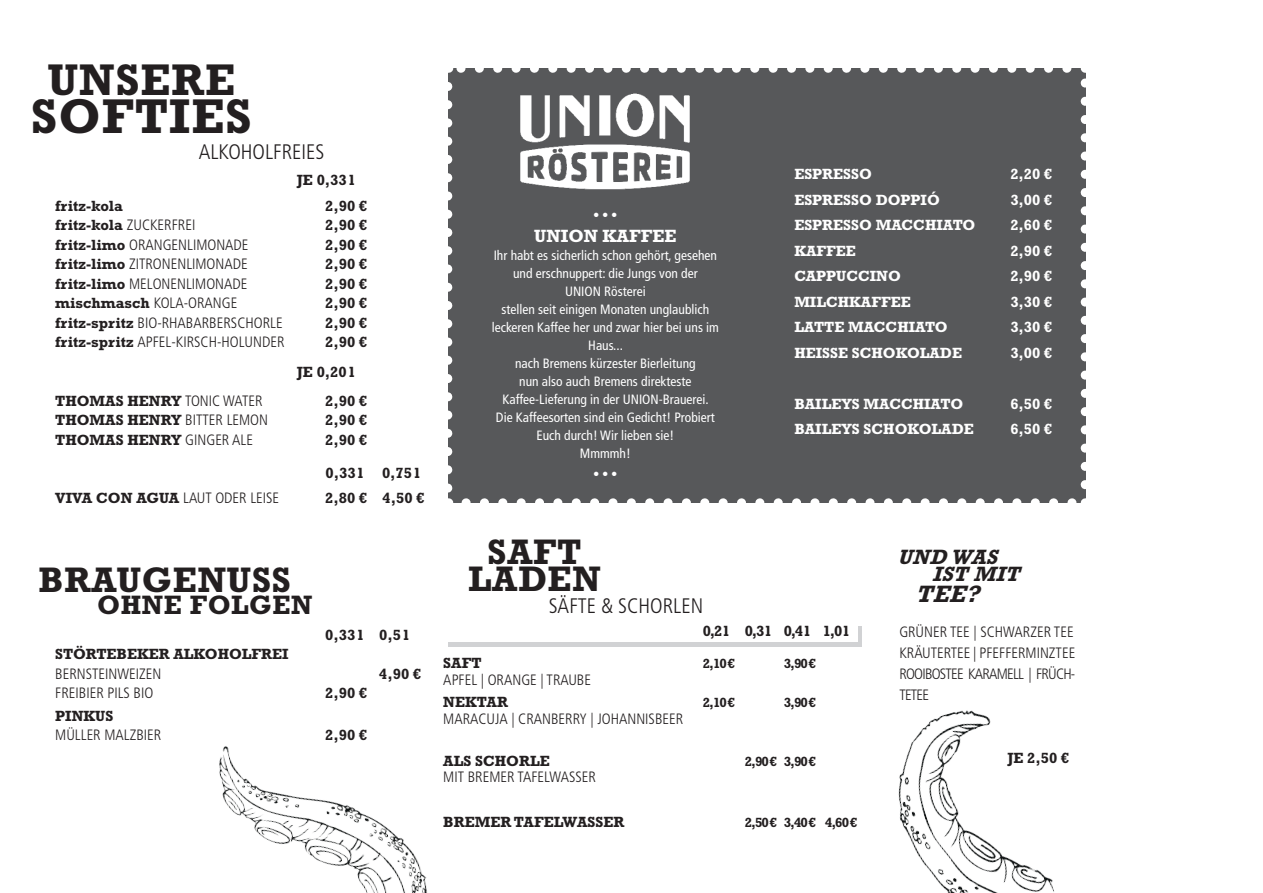
<style>
.page{position:relative;width:1263px;height:893px;background:#fff}
.page>*{position:absolute;margin:0;border:0;box-sizing:border-box;transform-origin:0 0}
.t1{font:700 49.5px "Rockwell Std";letter-spacing:.02em;color:#231f20}
.t2{font:700 45px "Rockwell Std";letter-spacing:.02em;color:#231f20}
.t3{font:700 36px/27px "Rockwell Std";letter-spacing:.02em;color:#231f20;text-align:center}
.t4{font:700 27px "Rockwell Std";letter-spacing:.02em;color:#231f20}
.t5{font:italic 700 24px "Rockwell Std";color:#231f20}
.t6{font:300 condensed 21px "Frutiger LT Std";color:#231f20}
.t7{font:italic 700 21px/16.5px "Rockwell Std";color:#231f20}
.t8{font:700 18px "Rockwell Std";color:#fff}
.t9{font:300 18px "Rockwell Std";color:#fff}
.t10{font:300 condensed 15px/21px "Frutiger LT Std";color:#231f20;text-align:justify}
.t11{font:700 15px "Rockwell Std";color:#231f20}
.t12{font:700 15px "Rockwell Std";color:#fff}
.t13{font:condensed 13.5px/18px "Frutiger LT Std";color:#fff;text-align:center}
.t14{font:700 13.5px "Rockwell Std";letter-spacing:-.075em;color:#231f20}
.s1{font-family:"Frutiger LT Std";font-weight:300;font-stretch:condensed}
.s2{font-family:"Rockwell Std";font-weight:700;font-stretch:normal}
</style>
<div class="page">
<div style="left:448px;top:68px;width:637px;height:435px;background:#57585a"></div>
<svg style="left:466px;top:498px;width:610px;height:5px"></svg>
<svg style="left:457px;top:68px;width:610px;height:5px"></svg>
<svg style="left:448px;top:86px;width:4px;height:417px"></svg>
<svg style="left:1081px;top:68px;width:5px;height:417px"></svg>
<div style="left:448px;top:626px;width:413px;height:20px;background:#d1d2d4"></div>
<div style="left:444px;top:622px;width:413px;height:20px;background:#fff"></div>
<img style="left:520px;top:93px;width:170px;height:97px">
<img style="left:898px;top:710px;width:156px;height:183px">
<img style="left:219px;top:746px;width:208px;height:147px">
<h2 class="t2" style="left:48px;top:54px;width:189px">UNSERE</h2>
<h1 class="t1" style="left:31px;top:87px;width:222px">SOFTIES</h1>
<h3 class="t6" style="left:199px;top:140px;width:127px">ALKOHOLFREIES</h3>
<p class="t11" style="left:297px;top:171px;width:59px">JE 0,33 l</p>
<p class="t11" style="left:55px;top:197px;width:69px">fritz-kola</p>
<p class="t11" style="left:325px;top:197px;width:44px">2,90 €</p>
<p class="t11" style="left:55px;top:216px;width:142px">fritz-kola <span class="s1">ZUCKERFREI</span></p>
<p class="t11" style="left:325px;top:216px;width:44px">2,90 €</p>
<p class="t10" style="left:55px;top:234px;width:195px"><span class="s2">fritz-limo</span> ORANGENLIMONADE</p>
<p class="t11" style="left:325px;top:236px;width:44px">2,90 €</p>
<p class="t10" style="left:55px;top:254px;width:194px"><span class="s2">fritz-limo</span> ZITRONENLIMONADE</p>
<p class="t11" style="left:325px;top:255px;width:44px">2,90 €</p>
<p class="t10" style="left:55px;top:273px;width:194px"><span class="s2">fritz-limo</span> MELONENLIMONADE</p>
<p class="t11" style="left:325px;top:275px;width:44px">2,90 €</p>
<p class="t10" style="left:55px;top:293px;width:184px"><span class="s2">mischmasch</span> KOLA-ORANGE</p>
<p class="t11" style="left:325px;top:294px;width:44px">2,90 €</p>
<p class="t10" style="left:55px;top:312px;width:229px"><span class="s2">fritz-spritz</span> BIO-RHABARBERSCHORLE</p>
<p class="t11" style="left:325px;top:314px;width:44px">2,90 €</p>
<p class="t10" style="left:55px;top:332px;width:231px"><span class="s2">fritz-spritz</span> APFEL-KIRSCH-HOLUNDER</p>
<p class="t11" style="left:325px;top:333px;width:44px">2,90 €</p>
<p class="t11" style="left:297px;top:364px;width:59px">JE 0,20 l</p>
<p class="t11" style="left:55px;top:392px;width:209px">THOMAS HENRY <span class="s1">TONIC WATER</span></p>
<p class="t11" style="left:325px;top:392px;width:44px">2,90 €</p>
<p class="t11" style="left:55px;top:411px;width:214px">THOMAS HENRY <span class="s1">BITTER LEMON</span></p>
<p class="t11" style="left:325px;top:411px;width:44px">2,90 €</p>
<p class="t11" style="left:55px;top:431px;width:199px">THOMAS HENRY <span class="s1">GINGER ALE</span></p>
<p class="t11" style="left:325px;top:431px;width:44px">2,90 €</p>
<p class="t11" style="left:326px;top:465px;width:39px">0,33 l</p>
<p class="t11" style="left:382px;top:465px;width:39px">0,75 l</p>
<p class="t10" style="left:55px;top:488px;width:225px"><span class="s2">VIVA CON AGUA</span> LAUT ODER LEISE</p>
<p class="t11" style="left:325px;top:489px;width:101px">2,80 € 4,50 €</p>
<h3 class="t3" style="left:39px;top:566px;width:254px">BRAUGENUSS</h3>
<h3 class="t4" style="left:97px;top:589px;width:217px">OHNE FOLGEN</h3>
<p class="t11" style="left:325px;top:626px;width:85px">0,33 l 0,5 l</p>
<p class="t11" style="left:55px;top:645px;width:235px">STÖRTEBEKER ALKOHOLFREI</p>
<p class="t10" style="left:55px;top:663px;width:108px">BERNSTEINWEIZEN</p>
<p class="t11" style="left:379px;top:665px;width:44px">4,90 €</p>
<p class="t10" style="left:55px;top:683px;width:100px">FREIBIER PILS BIO</p>
<p class="t11" style="left:325px;top:684px;width:44px">2,90 €</p>
<p class="t11" style="left:55px;top:707px;width:60px">PINKUS</p>
<p class="t10" style="left:55px;top:725px;width:108px">MÜLLER MALZBIER</p>
<p class="t11" style="left:325px;top:726px;width:44px">2,90 €</p>
<p class="t9" style="left:592px;top:204px;width:28px">•••</p>
<p class="t8" style="left:534px;top:226px;width:144px">UNION KAFFEE</p>
<p class="t13" style="left:492px;top:247px;width:229px">Ihr habt es sicherlich schon gehört, gesehen und erschnuppert: die Jungs von der<br>UNION Rösterei<br>stellen seit einigen Monaten unglaublich leckeren Kaffee her und zwar hier bei uns im<br>Haus...<br>nach Bremens kürzester Bierleitung<br>nun also auch Bremens direkteste<br>Kaffee-Lieferung in der UNION-Brauerei.<br>Die Kaffeesorten sind ein Gedicht! Probiert<br>Euch durch! Wir lieben sie!<br>Mmmmh!</p>
<p class="t9" style="left:592px;top:464px;width:28px">•••</p>
<h3 class="t3" style="left:468px;top:538px;width:134px">SAFT<br>LADEN</h3>
<h3 class="t6" style="left:549px;top:594px;width:156px">SÄFTE &amp; SCHORLEN</h3>
<p class="t12" style="left:794px;top:165px;width:79px">ESPRESSO</p>
<p class="t12" style="left:1010px;top:165px;width:44px">2,20 €</p>
<p class="t12" style="left:794px;top:191px;width:147px">ESPRESSO DOPPIÓ</p>
<p class="t12" style="left:1010px;top:191px;width:44px">3,00 €</p>
<p class="t12" style="left:794px;top:216px;width:183px">ESPRESSO MACCHIATO</p>
<p class="t12" style="left:1010px;top:216px;width:44px">2,60 €</p>
<p class="t12" style="left:794px;top:242px;width:63px">KAFFEE</p>
<p class="t12" style="left:1010px;top:242px;width:44px">2,90 €</p>
<p class="t12" style="left:794px;top:267px;width:108px">CAPPUCCINO</p>
<p class="t12" style="left:1010px;top:267px;width:44px">2,90 €</p>
<p class="t12" style="left:794px;top:293px;width:118px">MILCHKAFFEE</p>
<p class="t12" style="left:1010px;top:293px;width:44px">3,30 €</p>
<p class="t12" style="left:794px;top:318px;width:155px">LATTE MACCHIATO</p>
<p class="t12" style="left:1010px;top:318px;width:44px">3,30 €</p>
<p class="t12" style="left:794px;top:344px;width:169px">HEISSE SCHOKOLADE</p>
<p class="t12" style="left:1010px;top:344px;width:44px">3,00 €</p>
<p class="t12" style="left:794px;top:395px;width:170px">BAILEYS MACCHIATO</p>
<p class="t12" style="left:1010px;top:395px;width:44px">6,50 €</p>
<p class="t12" style="left:794px;top:420px;width:181px">BAILEYS SCHOKOLADE</p>
<p class="t12" style="left:1010px;top:420px;width:44px">6,50 €</p>
<h3 class="t7" style="left:932px;top:549px;width:96px;text-indent:-34px">UND WAS<br>IST MIT</h3>
<h3 class="t5" style="left:916px;top:580px;width:73px">TEE?</h3>
<p class="t11" style="left:703px;top:622px;width:148px">0,2 l 0,3 l 0,4 l 1,0 l</p>
<p class="t11" style="left:443px;top:654px;width:40px">SAFT</p>
<p class="t14" style="left:703px;top:656px;width:34px">2,10 €</p>
<p class="t14" style="left:784px;top:656px;width:34px">3,90 €</p>
<p class="t10" style="left:443px;top:669px;width:149px">APFEL | ORANGE | TRAUBE</p>
<p class="t11" style="left:443px;top:693px;width:66px">NEKTAR</p>
<p class="t14" style="left:703px;top:695px;width:34px">2,10 €</p>
<p class="t14" style="left:784px;top:695px;width:34px">3,90 €</p>
<p class="t10" style="left:443px;top:708px;width:241px">MARACUJA | CRANBERRY | JOHANNISBEER</p>
<p class="t11" style="left:443px;top:752px;width:108px">ALS SCHORLE</p>
<p class="t14" style="left:745px;top:753px;width:73px">2,90 € 3,90 €</p>
<p class="t10" style="left:443px;top:767px;width:154px">MIT BREMER TAFELWASSER</p>
<p class="t11" style="left:443px;top:813px;width:183px">BREMER TAFELWASSER</p>
<p class="t14" style="left:745px;top:815px;width:114px">2,50 € 3,40 € 4,60 €</p>
<p class="t10" style="left:899px;top:621px;width:177px">GRÜNER TEE | SCHWARZER TEE KRÄUTERTEE | PFEFFERMINZTEE ROOIBOSTEE KARAMELL | FRÜCH-TETEE</p>
<p class="t11" style="left:1007px;top:749px;width:64px">JE 2,50 €</p>
</div>
